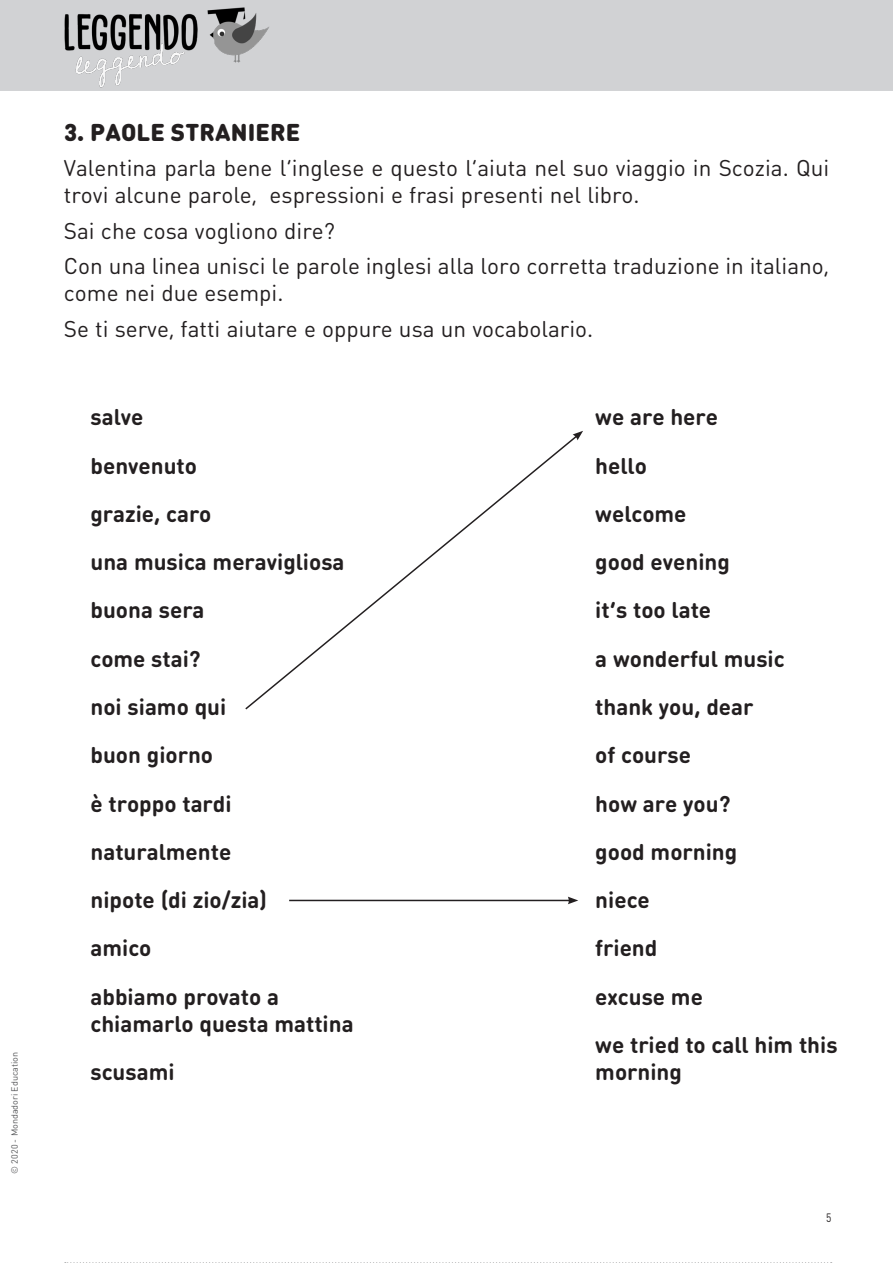
<style>
.page{position:relative;width:893px;height:1263px;background:#fff}
.page>*{position:absolute;margin:0;border:0;box-sizing:border-box;transform-origin:0 0}
.Testo_bastone_piani{font:900 24px "DIN Round Pro";letter-spacing:.005em;color:#231f20}
.esercizi{font:700 22.5px/27px "DIN Round Pro";color:#231f20}
.esercizi-2{font:22.5px/27px "DIN Round Pro";color:#231f20}
.t1{font:12px "DIN Round Pro";color:#231f20;scale:.85 1}
.t2{font:9px "DIN Round Pro";color:#57585a}
</style>
<div class="page">
<div style="left:0;top:0;width:893px;height:91px;background:#d1d2d4"></div>
<img style="left:206px;top:7px;width:64px;height:57px">
<img style="left:64px;top:12px;width:134px;height:76px">
<svg style="left:65px;top:1262px;width:767px;height:1px"></svg>
<hr style="left:289px;top:900px;width:281px;height:1px;background:#231f20">
<svg style="left:568px;top:897px;width:10px;height:7px"></svg>
<svg style="left:245px;top:434px;width:333px;height:276px"></svg>
<svg style="left:573px;top:431px;width:10px;height:9px"></svg>
<p class="t2" style="left:8px;top:1174px;width:123px;rotate:-90deg">© 2020 - Mondadori Education</p>
<p class="Testo_bastone_piani" style="left:64px;top:114px;width:238px">3. PAOLE STRANIERE</p>
<p class="esercizi-2" style="left:64px;top:154px;width:767px">Valentina parla bene l’inglese e questo l’aiuta nel suo viaggio in Scozia. Qui trovi alcune parole, espressioni e frasi presenti nel libro.</p>
<p class="esercizi-2" style="left:64px;top:216px;width:273px">Sai che cosa vogliono dire?</p>
<p class="esercizi-2" style="left:64px;top:252px;width:767px">Con una linea unisci le parole inglesi alla loro corretta traduzione in italiano, come nei due esempi.</p>
<p class="esercizi-2" style="left:64px;top:314px;width:531px">Se ti serve, fatti aiutare e oppure usa un vocabolario.</p>
<p class="esercizi" style="left:91px;top:403px;width:54px">salve</p>
<p class="esercizi" style="left:91px;top:451px;width:108px">benvenuto</p>
<p class="esercizi" style="left:91px;top:499px;width:123px">grazie, caro</p>
<p class="esercizi" style="left:91px;top:548px;width:256px">una musica meravigliosa</p>
<p class="esercizi" style="left:91px;top:596px;width:116px">buona sera</p>
<p class="esercizi" style="left:91px;top:644px;width:112px">come stai?</p>
<p class="esercizi" style="left:91px;top:692px;width:137px">noi siamo qui</p>
<p class="esercizi" style="left:91px;top:741px;width:124px">buon giorno</p>
<p class="esercizi" style="left:91px;top:789px;width:143px">è troppo tardi</p>
<p class="esercizi" style="left:91px;top:837px;width:142px">naturalmente</p>
<p class="esercizi" style="left:91px;top:886px;width:178px">nipote (di zio/zia)</p>
<p class="esercizi" style="left:91px;top:934px;width:62px">amico</p>
<p class="esercizi" style="left:91px;top:982px;width:265px">abbiamo provato a chiamarlo questa mattina</p>
<p class="esercizi" style="left:91px;top:1057px;width:86px">scusami</p>
<p class="esercizi" style="left:595px;top:403px;width:124px">we are here</p>
<p class="esercizi" style="left:595px;top:451px;width:53px">hello</p>
<p class="esercizi" style="left:595px;top:499px;width:93px">welcome</p>
<p class="esercizi" style="left:595px;top:548px;width:136px">good evening</p>
<p class="esercizi" style="left:595px;top:596px;width:117px">it’s too late</p>
<p class="esercizi" style="left:595px;top:644px;width:191px">a wonderful music</p>
<p class="esercizi" style="left:595px;top:692px;width:160px">thank you, dear</p>
<p class="esercizi" style="left:595px;top:741px;width:97px">of course</p>
<p class="esercizi" style="left:595px;top:789px;width:137px">how are you?</p>
<p class="esercizi" style="left:595px;top:837px;width:143px">good morning</p>
<p class="esercizi" style="left:595px;top:886px;width:56px">niece</p>
<p class="esercizi" style="left:595px;top:934px;width:64px">friend</p>
<p class="esercizi" style="left:595px;top:982px;width:109px">excuse me</p>
<p class="esercizi" style="left:595px;top:1030px;width:244px">we tried to call him this morning</p>
<p class="t1" style="left:826px;top:1210px;width:8px">5</p>
</div>
